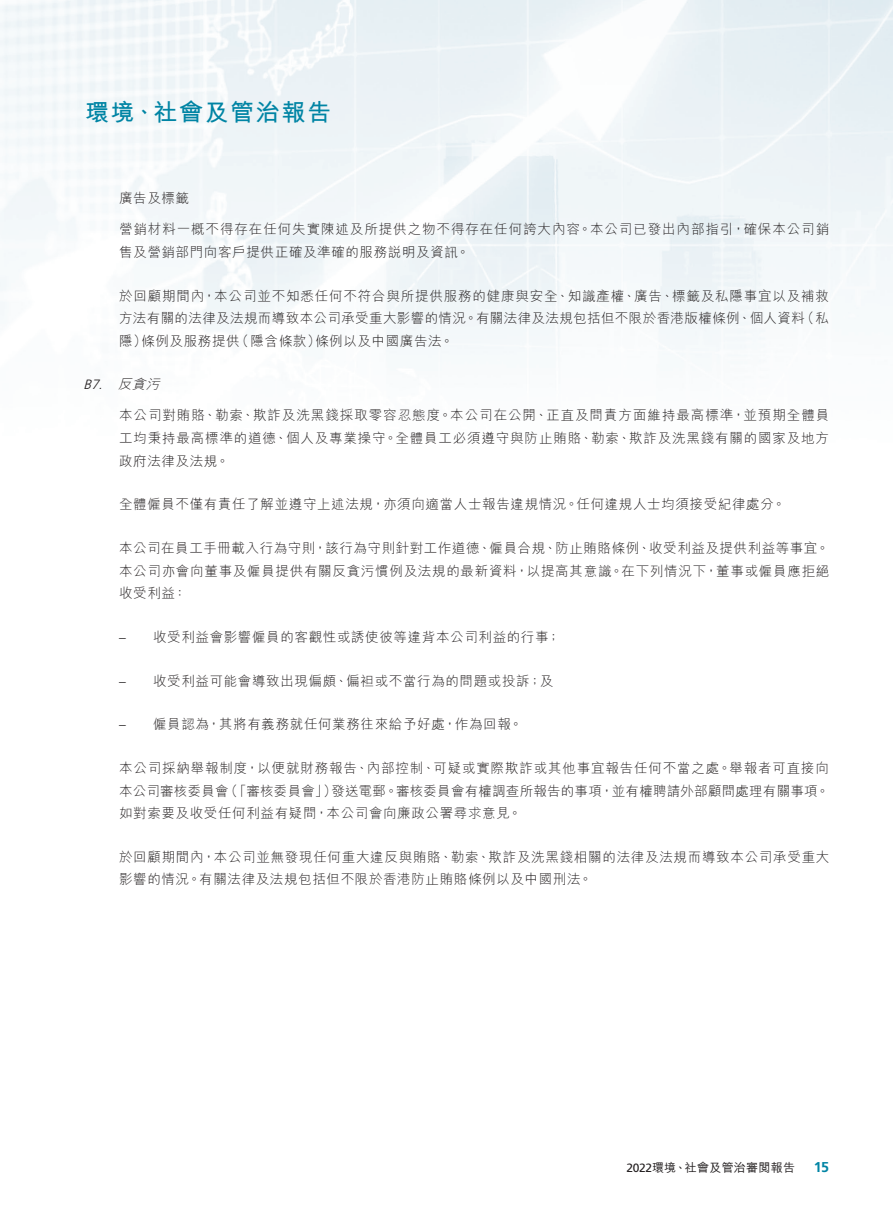
<style>
.page{position:relative;width:893px;height:1212px;background:#fff}
.page>*{position:absolute;margin:0;border:0;box-sizing:border-box;transform-origin:0 0}
.t1{font:700 24px "M Hei HK";letter-spacing:.065em;color:#0084a4}
.t2{font:700 14.25px "Frutiger LT Std";color:#0084a4}
.t3{font:300 13.5px/22.5px "M Hei HK";letter-spacing:.05em;color:#231f20;text-align:justify}
.t4{font:300 13.5px/22.5px "M Hei HK";letter-spacing:.07em;color:#231f20}
.t5{font:italic 300 13.5px "Frutiger LT Std";color:#231f20}
.t6{font:500 12px "M Hei HK";letter-spacing:.025em;color:#231f20}
.s1{font-family:"M Hei HK"}
.s2{font-family:"Frutiger LT Std"}
.s3{font-family:"Frutiger LT Std";font-weight:400}
</style>
<div class="page">
<h1 class="t1" style="left:85px;top:95px;width:248px">環境、社會及管治報告</h1>
<p class="t3" style="left:119px;top:187px;width:72px">廣告及標籤</p>
<p class="t4" style="left:119px;top:218px;width:712px">營銷材料一概不得存在任何失實陳述及所提供之物不得存在任何誇大內容。本公司已發出內部指引，確保本公司銷售及營銷部門向客戶提供正確及準確的服務說明及資訊。</p>
<p class="t3" style="left:119px;top:284px;width:711px">於回顧期間內，本公司並不知悉任何不符合與所提供服務的健康與安全、知識產權、廣告、標籤及私隱事宜以及補救方法有關的法律及法規而導致本公司承受重大影響的情況。有關法律及法規包括但不限於香港版權條例、個人資料（私隱）條例及服務提供（隱含條款）條例以及中國廣告法。</p>
<p class="t5" style="left:84px;top:377px;width:81px">B7. <span class="s1">反貪污</span></p>
<p class="t3" style="left:119px;top:404px;width:712px">本公司對賄賂、勒索、欺詐及洗黑錢採取零容忍態度。本公司在公開、正直及問責方面維持最高標準，並預期全體員工均秉持最高標準的道德、個人及專業操守。全體員工必須遵守與防止賄賂、勒索、欺詐及洗黑錢有關的國家及地方政府法律及法規。</p>
<p class="t3" style="left:119px;top:493px;width:668px">全體僱員不僅有責任了解並遵守上述法規，亦須向適當人士報告違規情況。任何違規人士均須接受紀律處分。</p>
<p class="t3" style="left:119px;top:537px;width:712px">本公司在員工手冊載入行為守則，該行為守則針對工作道德、僱員合規、防止賄賂條例、收受利益及提供利益等事宜。本公司亦會向董事及僱員提供有關反貪污慣例及法規的最新資料，以提高其意識。在下列情況下，董事或僱員應拒絕收受利益：</p>
<p class="t3" style="left:119px;top:625px;width:443px"><span class="s2">–</span> 收受利益會影響僱員的客觀性或誘使彼等違背本公司利益的行事；</p>
<p class="t3" style="left:119px;top:669px;width:436px"><span class="s2">–</span> 收受利益可能會導致出現偏頗、偏袒或不當行為的問題或投訴；及</p>
<p class="t3" style="left:119px;top:713px;width:405px"><span class="s2">–</span> 僱員認為，其將有義務就任何業務往來給予好處，作為回報。</p>
<p class="t3" style="left:119px;top:757px;width:712px">本公司採納舉報制度，以便就財務報告、內部控制、可疑或實際欺詐或其他事宜報告任何不當之處。舉報者可直接向本公司審核委員會（「審核委員會」）發送電郵。審核委員會有權調查所報告的事項，並有權聘請外部顧問處理有關事項。如對索要及收受任何利益有疑問，本公司會向廉政公署尋求意見。</p>
<p class="t3" style="left:119px;top:845px;width:712px">於回顧期間內，本公司並無發現任何重大違反與賄賂、勒索、欺詐及洗黑錢相關的法律及法規而導致本公司承受重大影響的情況。有關法律及法規包括但不限於香港防止賄賂條例以及中國刑法。</p>
<p class="t6" style="left:626px;top:1159px;width:170px"><span class="s3">2022</span>環境、社會及管治審閱報告</p>
<p class="t2" style="left:814px;top:1158px;width:17px">15</p>
</div>
